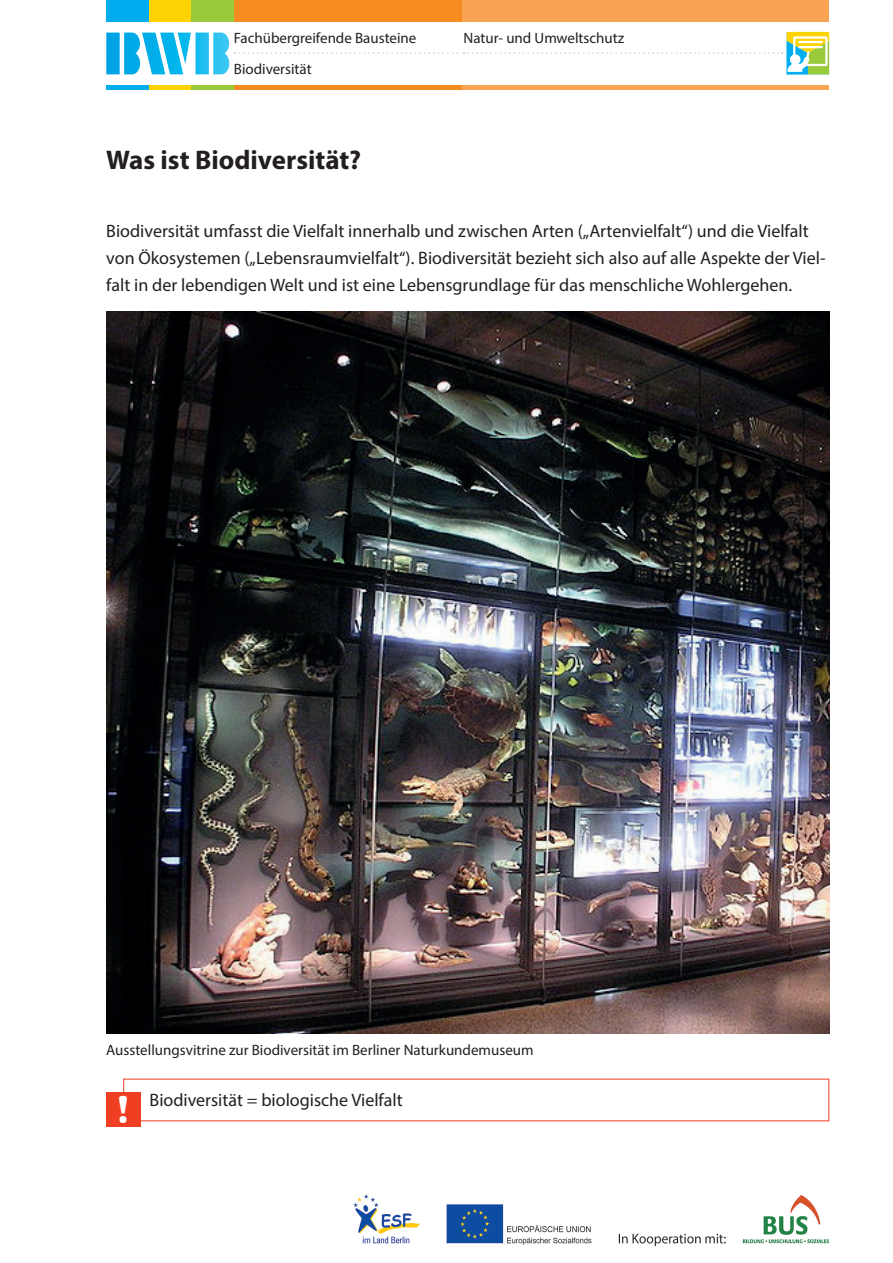
<style>
.page{position:relative;width:893px;height:1263px;background:#fff}
.page>*{position:absolute;margin:0;border:0;box-sizing:border-box;transform-origin:0 0}
.t1{font:700 40.5px "Britannic";color:#fff}
.t2{font:700 27px "Myriad Pro";color:#231f20}
.t3{font:18px/27px "Myriad Pro";color:#231f20}
.t4{font:15px "Myriad Pro";color:#231f20}
</style>
<div class="page">
<svg style="left:106px;top:32px;width:723px;height:42px"></svg>
<hr style="left:799px;top:41px;width:23px;height:2px;background:#fff">
<hr style="left:799px;top:46px;width:23px;height:2px;background:#fff">
<div style="left:451px;top:0;width:378px;height:21px;background:#f9a454"></div>
<div style="left:221px;top:0;width:240px;height:21px;background:#f68b1f"></div>
<hr style="left:451px;top:85px;width:378px;height:4px;background:#f9a454">
<hr style="left:221px;top:85px;width:240px;height:4px;background:#f68b1f">
<div style="left:106px;top:0;width:43px;height:21px;background:#00aeef"></div>
<div style="left:149px;top:0;width:42px;height:21px;background:#fed304"></div>
<div style="left:191px;top:0;width:43px;height:21px;background:#99ca3b"></div>
<hr style="left:106px;top:85px;width:43px;height:4px;background:#00aeef">
<hr style="left:149px;top:85px;width:42px;height:4px;background:#fed304">
<hr style="left:191px;top:85px;width:43px;height:4px;background:#99ca3b">
<img style="left:106px;top:311px;width:723px;height:723px">
<svg style="left:106px;top:1093px;width:34px;height:34px"></svg>
<img style="left:353px;top:1195px;width:476px;height:51px">
<p class="t4" style="left:234px;top:29px;width:184px">Fachübergreifende Bausteine</p>
<p class="t4" style="left:463px;top:29px;width:162px">Natur- und Umweltschutz</p>
<p class="t4" style="left:234px;top:60px;width:79px">Biodiversität</p>
<h2 class="t2" style="left:106px;top:142px;width:257px">Was ist Biodiversität?</h2>
<p class="t3" style="left:106px;top:217px;width:721px">Biodiversität umfasst die Vielfalt innerhalb und zwischen Arten („Artenvielfalt“) und die Vielfalt von Ökosystemen („Lebensraumvielfalt“). Biodiversität bezieht sich also auf alle Aspekte der Viel&shy;falt in der lebendigen Welt und ist eine Lebensgrundlage für das menschliche Wohlergehen.</p>
<p class="t4" style="left:106px;top:1041px;width:429px">Ausstellungsvitrine zur Biodiversität im Berliner Naturkundemuseum</p>
<p class="t3" style="left:150px;top:1086px;width:255px">Biodiversität = biologische Vielfalt</p>
<h1 class="t1" style="left:116px;top:1087px;width:16px">!</h1>
</div>
